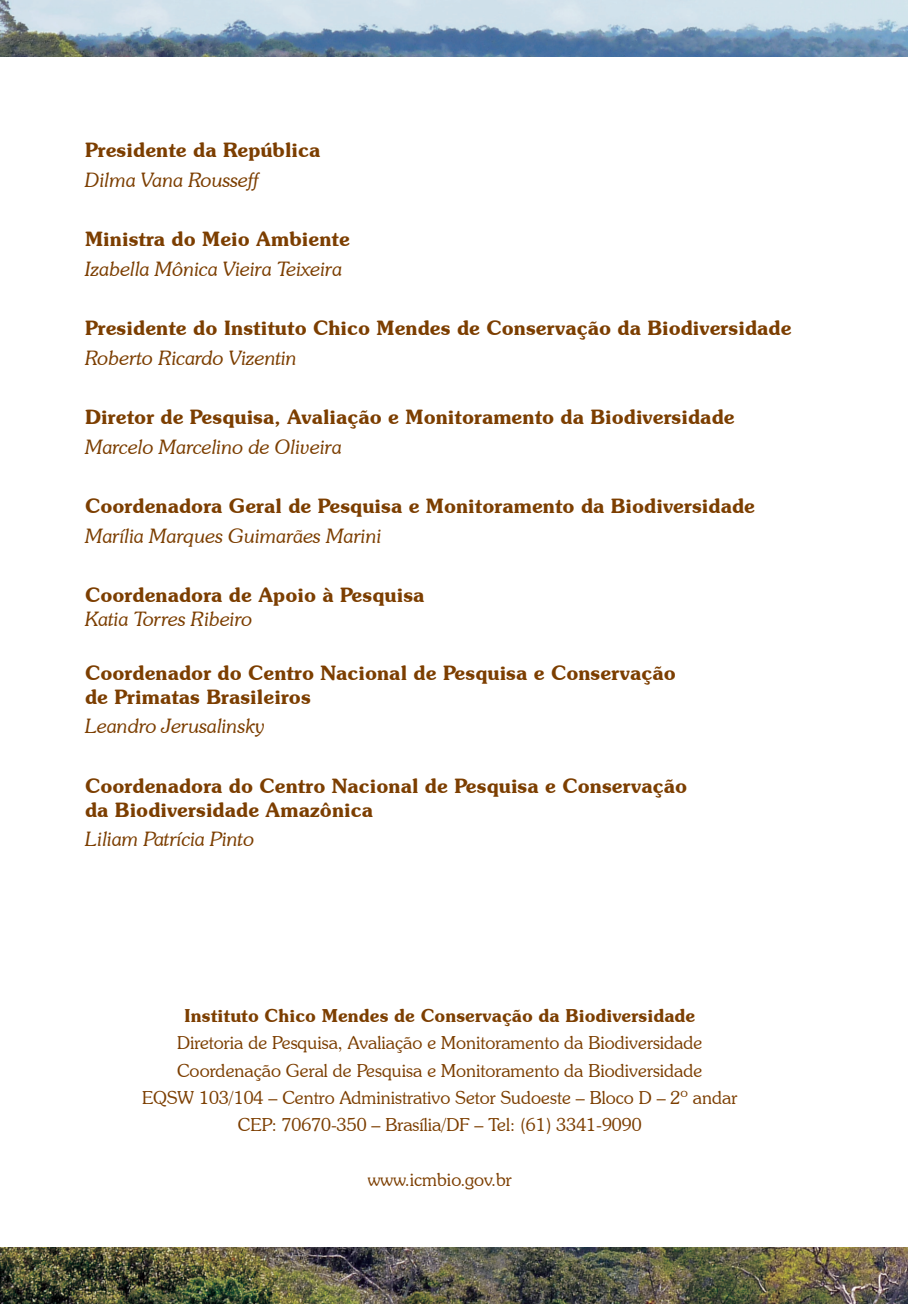
<style>
.page{position:relative;width:908px;height:1304px;background:#fff}
.page>*{position:absolute;margin:0;border:0;box-sizing:border-box;transform-origin:0 0}
.t1{font:600 20px/24px "Souvenir IT Cby BT";color:#7c3e00}
.t2{font:italic 300 20px "Souvenir IT Cby BT";color:#7c3e00}
.t3{font:300 18px/27.2px "Souvenir IT Cby BT";color:#7c3e00;text-align:center}
.t4{font:600 18px "Souvenir IT Cby BT";color:#7c3e00}
</style>
<div class="page">
<img style="left:0;top:0;width:907px;height:57px">
<img style="left:0;top:1247px;width:907px;height:57px">
<p class="t1" style="left:85px;top:137px;width:237px">Presidente da República</p>
<p class="t2" style="left:85px;top:167px;width:175px">Dilma Vana Rousseff</p>
<p class="t1" style="left:85px;top:226px;width:266px">Ministra do Meio Ambiente</p>
<p class="t2" style="left:85px;top:256px;width:258px">Izabella Mônica Vieira Teixeira</p>
<p class="t1" style="left:85px;top:315px;width:707px">Presidente do Instituto Chico Mendes de Conservação da Biodiversidade</p>
<p class="t2" style="left:85px;top:345px;width:213px">Roberto Ricardo Vizentin</p>
<p class="t1" style="left:85px;top:404px;width:651px">Diretor de Pesquisa, Avaliação e Monitoramento da Biodiversidade</p>
<p class="t2" style="left:85px;top:434px;width:258px">Marcelo Marcelino de Oliveira</p>
<p class="t1" style="left:85px;top:493px;width:671px">Coordenadora Geral de Pesquisa e Monitoramento da Biodiversidade</p>
<p class="t2" style="left:85px;top:523px;width:297px">Marília Marques Guimarães Marini</p>
<p class="t1" style="left:85px;top:582px;width:341px">Coordenadora de Apoio à Pesquisa</p>
<p class="t2" style="left:85px;top:607px;width:168px">Katia Torres Ribeiro</p>
<p class="t1" style="left:85px;top:660px;width:592px">Coordenador do Centro Nacional de Pesquisa e Conservação de Primatas Brasileiros</p>
<p class="t2" style="left:85px;top:714px;width:181px">Leandro Jerusalinsky</p>
<p class="t1" style="left:85px;top:773px;width:603px">Coordenadora do Centro Nacional de Pesquisa e Conservação da Biodiversidade Amazônica</p>
<p class="t2" style="left:85px;top:827px;width:170px">Liliam Patrícia Pinto</p>
<p class="t4" style="left:184px;top:1004px;width:512px">Instituto Chico Mendes de Conservação da Biodiversidade</p>
<p class="t3" style="left:142px;top:1029px;width:596px">Diretoria de Pesquisa, Avaliação e Monitoramento da Biodiversidade Coordenação Geral de Pesquisa e Monitoramento da Biodiversidade<br>EQSW 103/104 – Centro Administrativo Setor Sudoeste – Bloco D – 2º andar CEP: 70670-350 – Brasília/DF – Tel: (61) 3341-9090</p>
<p class="t3" style="left:367px;top:1165px;width:146px">www.icmbio.gov.br</p>
</div>
